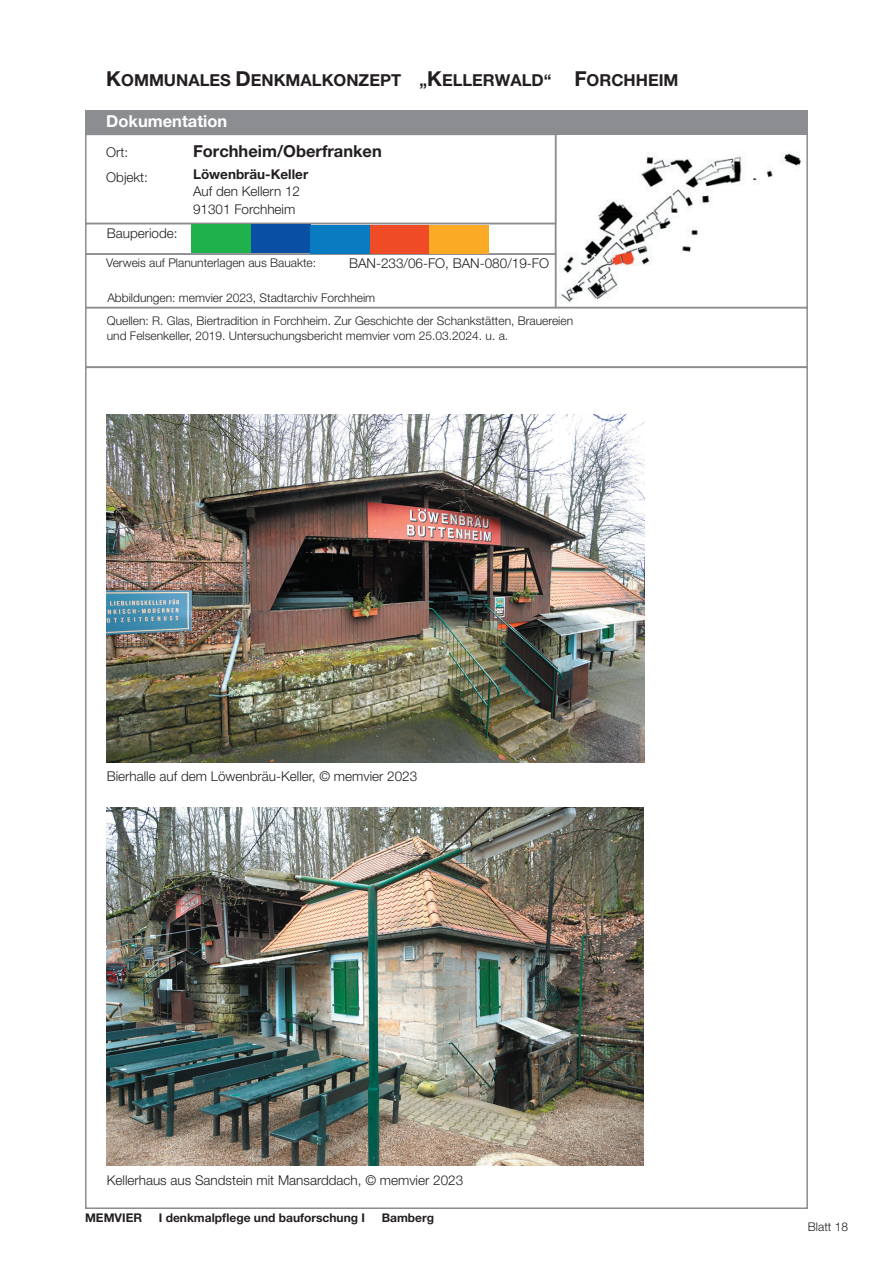
<style>
.page{position:relative;width:893px;height:1263px;background:#fff}
.page>*{position:absolute;margin:0;border:0;box-sizing:border-box;transform-origin:0 0}
.t1{font:700 16.5px "Helvetica Neue LT Pro";color:#231f20}
.t2{font:700 16.5px "Helvetica Neue LT Pro";color:#fff}
.t3{font:300 13.5px "Helvetica Neue LT Pro";color:#231f20}
.t4{font:700 13.5px "Helvetica Neue LT Pro";color:#231f20}
.t5{font:300 12px/14.4px "Helvetica Neue LT Pro";color:#231f20}
.t6{font:700 12px "Helvetica Neue LT Pro";color:#231f20}
.s1{font-size:20.7px}
</style>
<div class="page">
<div style="left:555px;top:133px;width:253px;height:175px;border:2px solid #8b8d90"></div>
<div style="left:85px;top:223px;width:471px;height:32px;border:2px solid #8b8d90"></div>
<div style="left:85px;top:111px;width:723px;height:24px;background:#8b8d90"></div>
<div style="left:85px;top:253px;width:471px;height:55px;border:2px solid #8b8d90"></div>
<div style="left:85px;top:307px;width:723px;height:61px;border:2px solid #8b8d90"></div>
<img style="left:559px;top:138px;width:247px;height:166px">
<div style="left:191px;top:224px;width:60px;height:29px;background:#1fb14b"></div>
<div style="left:251px;top:224px;width:59px;height:29px;background:#094fa3"></div>
<div style="left:310px;top:225px;width:60px;height:29px;background:#097cc1"></div>
<div style="left:370px;top:225px;width:59px;height:29px;background:#f04b27"></div>
<div style="left:429px;top:225px;width:60px;height:29px;background:#faaa25"></div>
<img style="left:107px;top:415px;width:537px;height:347px">
<img style="left:107px;top:807px;width:537px;height:358px">
<h1 class="t1" style="left:106px;top:70px;width:574px"><span class="s1">K</span>OMMUNALES <span class="s1">D</span>ENKMALKONZEPT „<span class="s1">K</span>ELLERWALD“ <span class="s1">F</span>ORCHHEIM</h1>
<h1 class="t2" style="left:106px;top:111px;width:122px">Dokumentation</h1>
<p class="t3" style="left:106px;top:144px;width:24px">Ort:</p>
<h1 class="t1" style="left:193px;top:141px;width:190px">Forchheim/Oberfranken</h1>
<p class="t3" style="left:106px;top:169px;width:43px">Objekt:</p>
<p class="t3" style="left:193px;top:201px;width:104px">91301 Forchheim</p>
<p class="t4" style="left:193px;top:166px;width:117px">Löwenbräu-Keller</p>
<p class="t3" style="left:193px;top:182px;width:109px">Auf den Kellern 12</p>
<p class="t3" style="left:107px;top:225px;width:72px">Bauperiode:</p>
<p class="t5" style="left:106px;top:255px;width:211px">Verweis auf Planunterlagen aus Bauakte:</p>
<p class="t3" style="left:349px;top:255px;width:202px">BAN-233/06-FO, BAN-080/19-FO</p>
<p class="t5" style="left:107px;top:290px;width:269px">Abbildungen: memvier 2023, Stadtarchiv Forchheim</p>
<p class="t5" style="left:107px;top:314px;width:468px">Quellen: R. Glas, Biertradition in Forchheim. Zur Geschichte der Schankstätten, Brauereien und Felsenkeller, 2019. Untersuchungsbericht memvier vom 25.03.2024. u. a.</p>
<p class="t3" style="left:107px;top:768px;width:312px">Bierhalle auf dem Löwenbräu-Keller, © memvier 2023</p>
<p class="t3" style="left:107px;top:1172px;width:358px">Kellerhaus aus Sandstein mit Mansarddach, © memvier 2023</p>
<p class="t6" style="left:85px;top:1210px;width:59px">MEMVIER</p>
<p class="t6" style="left:159px;top:1210px;width:208px">I denkmalpflege und bauforschung I</p>
<p class="t6" style="left:382px;top:1210px;width:54px">Bamberg</p>
<p class="t5" style="left:808px;top:1219px;width:42px">Blatt 18</p>
</div>
